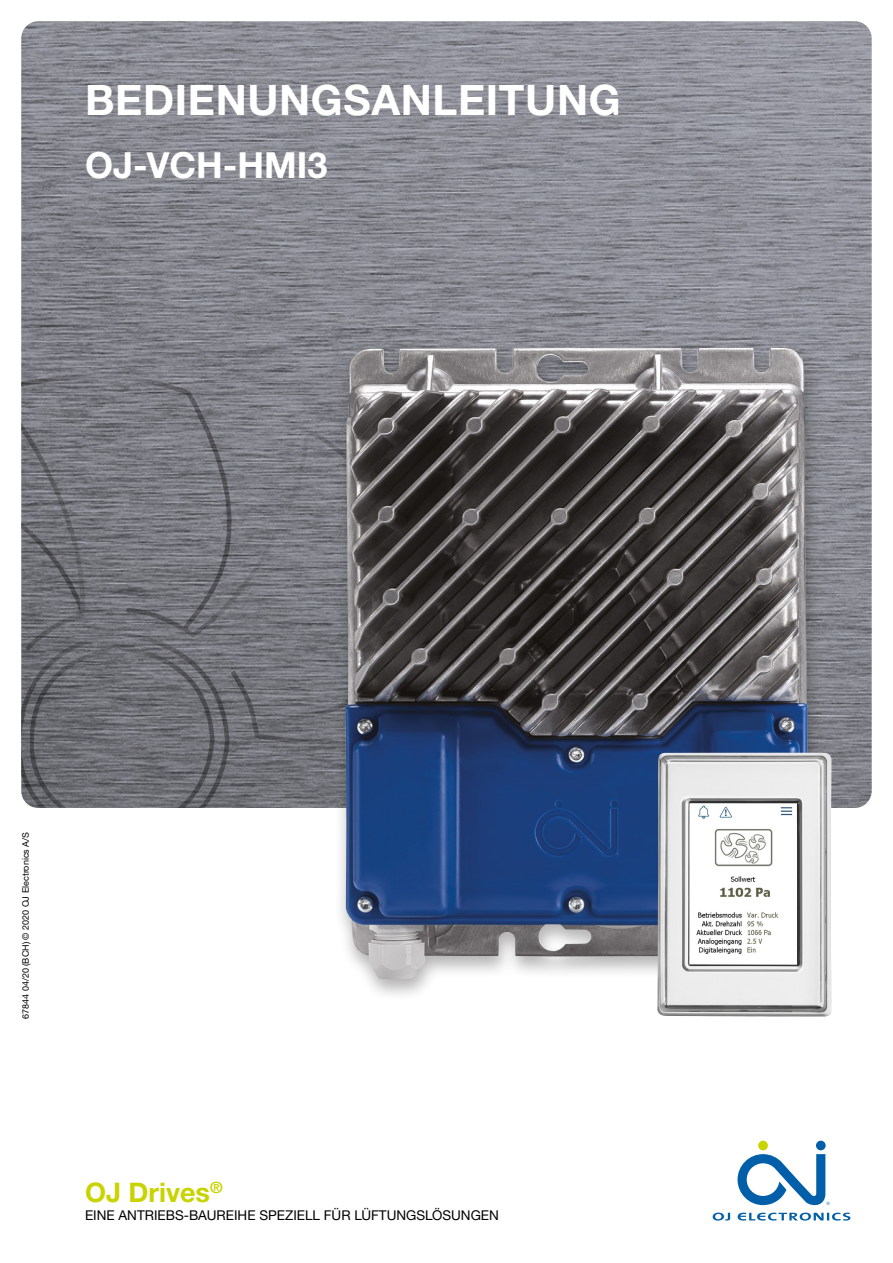
<style>
.page{position:relative;width:893px;height:1263px;background:#fff}
.page>*{position:absolute;margin:0;border:0;box-sizing:border-box;transform-origin:0 0}
.t1{font:700 42px "Helvetica Neue LTW1 G";letter-spacing:.015em;color:#fff}
.t2{font:700 36px "Helvetica Neue LTW1 G";color:#fff}
.t3{font:700 27px "Helvetica Neue LTW1 G";color:#c8d300}
.t4{font:13.5px "Helvetica Neue LTW1 G";color:#000}
.t5{font:9px "Helvetica Neue LTW1 G";color:#000}
</style>
<div class="page">
<img style="left:21px;top:21px;width:851px;height:787px">
<svg style="left:21px;top:656px;width:312px;height:152px;background:#6c6d72"></svg>
<svg style="left:122px;top:428px;width:211px;height:309px;background:#75767c"></svg>
<svg style="left:21px;top:361px;width:251px;height:295px;background:#76777d"></svg>
<div style="left:333px;top:342px;width:492px;height:660px;background:#000;opacity:.3"></div>
<img style="left:345px;top:348px;width:464px;height:631px">
<svg style="left:713px;top:1212px;width:137px;height:8px"></svg>
<div style="left:816px;top:1141px;width:10px;height:9px;background:#005fa8;border-radius:50%"></div>
<div style="left:758px;top:1141px;width:10px;height:9px;background:#c8d300;border-radius:50%"></div>
<svg style="left:737px;top:1154px;width:93px;height:52px"></svg>
<img style="left:657px;top:753px;width:175px;height:263px">
<h1 class="t1" style="left:85px;top:74px;width:537px">BEDIENUNGSANLEITUNG</h1>
<h2 class="t2" style="left:85px;top:143px;width:244px">OJ‑VCH‑HMI3</h2>
<p class="t5" style="left:20px;top:1019px;width:189px;rotate:-90deg">67844 04/20 (BCH) © 2020 OJ Electronics A/S</p>
<h3 class="t3" style="left:85px;top:1176px;width:139px">OJ Drives<sup>®</sup></h3>
<p class="t4" style="left:85px;top:1207px;width:415px">EINE ANTRIEBS-BAUREIHE SPEZIELL FÜR LÜFTUNGSLÖSUNGEN</p>
</div>
